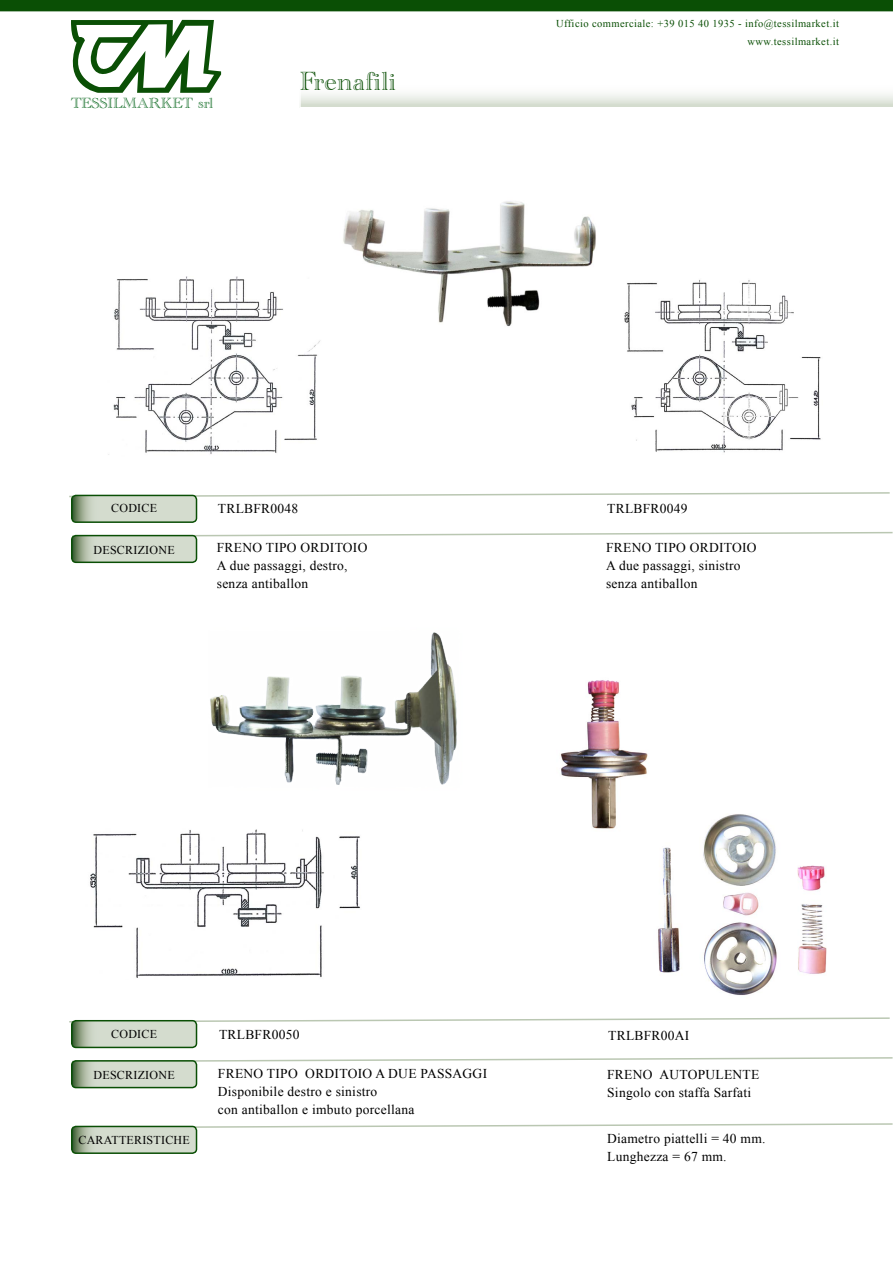
<style>
.page{position:relative;width:893px;height:1263px;background:#fff}
.page>*{position:absolute;margin:0;border:0;box-sizing:border-box;transform-origin:0 0}
.t1{font:27px "Academy Engraved Let Plain";letter-spacing:.02em;color:#0a4f05}
.t2{font:15.15px "Academy Engraved Let Plain";color:#006317}
.t3{font:13.5px/18px "Times New Roman";letter-spacing:.02em;color:#000}
.t4{font:12px "Times New Roman";letter-spacing:.02em;color:#000}
.t5{font:10.5px/17.9px "Times New Roman";letter-spacing:.04em;color:#0a4f05;text-align:right}
</style>
<div class="page">
<svg style="left:300px;top:94px;width:593px;height:13px"></svg>
<div style="left:0;top:0;width:893px;height:11px;background:#0a4f05"></div>
<svg style="left:71px;top:20px;width:150px;height:73px"></svg>
<img style="left:560px;top:680px;width:88px;height:149px">
<img style="left:638px;top:804px;width:189px;height:191px">
<svg style="left:69px;top:1017px;width:821px;height:30px"></svg>
<div style="left:71px;top:1020px;width:126px;height:28px;border:2px solid #0a4f05;border-radius:4px"></div>
<svg style="left:72px;top:1057px;width:821px;height:30px"></svg>
<div style="left:71px;top:1060px;width:126px;height:28px;border:2px solid #0a4f05;border-radius:4px"></div>
<svg style="left:72px;top:1123px;width:821px;height:30px"></svg>
<div style="left:71px;top:1126px;width:126px;height:28px;border:2px solid #0a4f05;border-radius:4px"></div>
<img style="left:210px;top:632px;width:247px;height:153px">
<img style="left:90px;top:829px;width:270px;height:149px">
<svg style="left:69px;top:492px;width:821px;height:30px"></svg>
<div style="left:71px;top:495px;width:126px;height:28px;border:2px solid #0a4f05;border-radius:4px"></div>
<svg style="left:72px;top:531px;width:821px;height:31px"></svg>
<div style="left:71px;top:535px;width:126px;height:28px;border:2px solid #0a4f05;border-radius:4px"></div>
<img style="left:343px;top:201px;width:253px;height:126px">
<img style="left:108px;top:276px;width:213px;height:179px">
<img style="left:624px;top:280px;width:197px;height:173px">
<p class="t2" style="left:71px;top:95px;width:144px">TESSILMARKET srl</p>
<h1 class="t1" style="left:300px;top:66px;width:98px">Frenafili</h1>
<p class="t5" style="left:556px;top:15px;width:284px">Ufficio commerciale: +39 015 40 1935 - info@tessilmarket.it www.tessilmarket.it</p>
<p class="t4" style="left:111px;top:500px;width:47px">CODICE</p>
<p class="t4" style="left:94px;top:541px;width:83px">DESCRIZIONE</p>
<p class="t3" style="left:217px;top:538px;width:152px">FRENO TIPO ORDITOIO<br>A due passaggi, destro, senza antiballon</p>
<p class="t3" style="left:606px;top:538px;width:152px">FRENO TIPO ORDITOIO<br>A due passaggi, sinistro senza antiballon</p>
<p class="t3" style="left:218px;top:500px;width:82px">TRLBFR0048</p>
<p class="t3" style="left:607px;top:500px;width:82px">TRLBFR0049</p>
<p class="t4" style="left:111px;top:1026px;width:47px">CODICE</p>
<p class="t4" style="left:94px;top:1067px;width:83px">DESCRIZIONE</p>
<p class="t4" style="left:78px;top:1132px;width:113px">CARATTERISTICHE</p>
<p class="t3" style="left:219px;top:1025px;width:82px">TRLBFR0050</p>
<p class="t3" style="left:608px;top:1026px;width:83px">TRLBFR00AI</p>
<p class="t3" style="left:218px;top:1064px;width:271px">FRENO TIPO ORDITOIO A DUE PASSAGGI<br>Disponibile destro e sinistro<br>con antiballon e imbuto porcellana</p>
<p class="t3" style="left:607px;top:1065px;width:154px">FRENO AUTOPULENTE<br>Singolo con staffa Sarfati</p>
<p class="t3" style="left:607px;top:1129px;width:160px">Diametro piattelli = 40 mm.<br>Lunghezza = 67 mm.</p>
</div>
